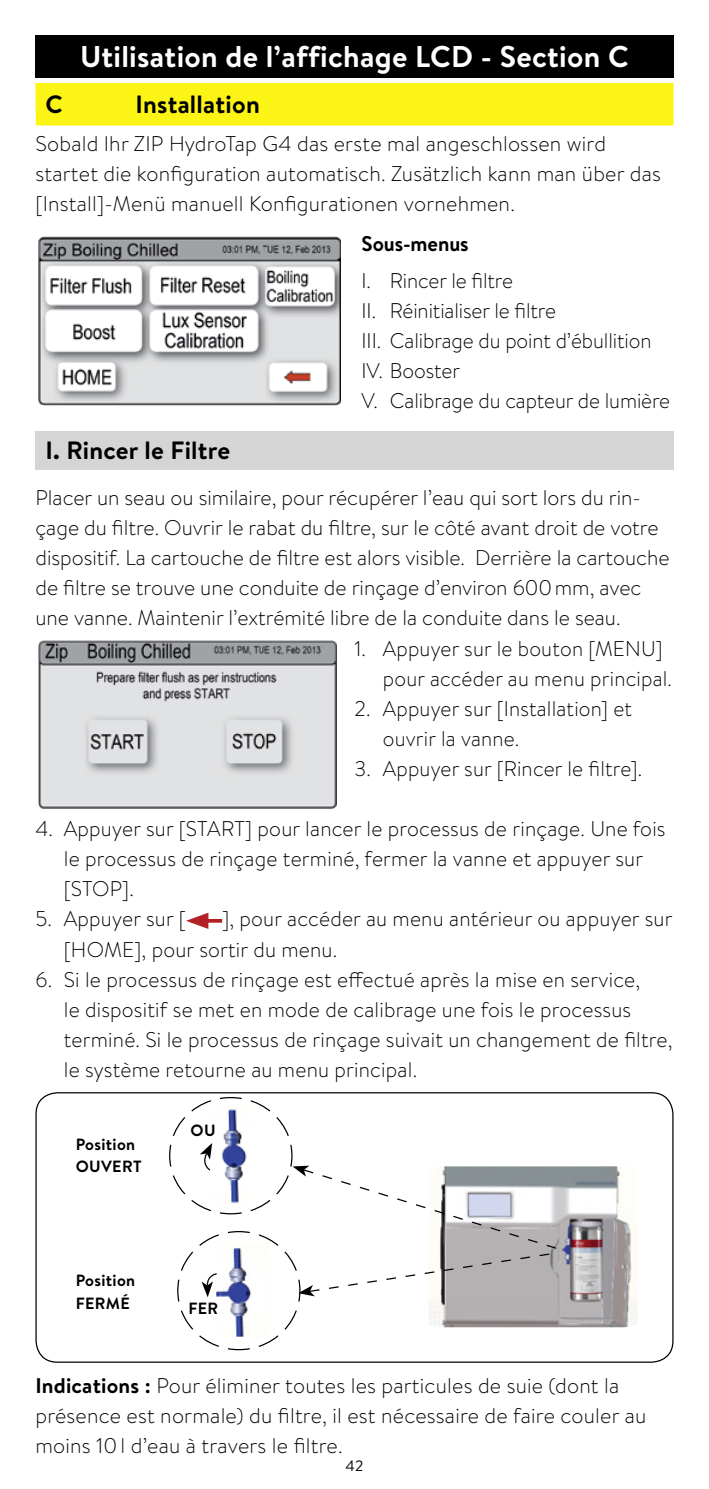
<style>
.page{position:relative;width:709px;height:1489px;background:#fff}
.page>*{position:absolute;margin:0;border:0;box-sizing:border-box;transform-origin:0 0}
.t1{font:700 30px "Brandon Text";letter-spacing:.01em;color:#fff}
.t2{font:700 25px "Brandon Text";letter-spacing:.01em;color:#000}
.t3{font:300 21.25px/30px "Brandon Text";letter-spacing:.01em;color:#000}
.t4{font:700 21.25px "Brandon Text";letter-spacing:-.005em;color:#000}
.t5{font:700 16.25px/22.5px "Brandon Text";letter-spacing:.02em;color:#000}
.t6{font:15px "Brandon Text";color:#000}
.s1{font-weight:700}
</style>
<div class="page">
<img style="left:38px;top:236px;width:303px;height:169px">
<div style="left:35px;top:83px;width:638px;height:42px;background:#fbf415"></div>
<img style="left:39px;top:640px;width:297px;height:168px">
<div style="left:35px;top:35px;width:638px;height:43px;background:#000"></div>
<div style="left:35px;top:432px;width:638px;height:38px;background:#d5d5d5"></div>
<svg style="left:208px;top:918px;width:14px;height:4px"></svg>
<svg style="left:186px;top:912px;width:22px;height:16px"></svg>
<img style="left:557px;top:1166px;width:67px;height:161px">
<svg style="left:169px;top:1097px;width:388px;height:253px"></svg>
<h1 class="t1" style="left:80px;top:36px;width:550px">Utilisation de l’affichage LCD - Section C</h1>
<p class="t2" style="left:45px;top:87px;width:19px">C</p>
<p class="t2" style="left:135px;top:87px;width:126px">Installation</p>
<p class="t3" style="left:35px;top:128px;width:627px">Sobald Ihr ZIP HydroTap G4 das erste mal angeschlossen wird startet die konfiguration automatisch. Zusätzlich kann man über das [Install]-Menü manuell Konfigurationen vornehmen.</p>
<p class="t2" style="left:45px;top:433px;width:186px">I. Rincer le Filtre</p>
<p class="t4" style="left:361px;top:229px;width:109px">Sous-menus</p>
<p class="t3" style="left:361px;top:265px;width:310px">I. Rincer le filtre<br>II. Réinitialiser le filtre<br>III. Calibrage du point d’ébullition<br>IV. Booster<br>V. Calibrage du capteur de lumière</p>
<p class="t3" style="left:35px;top:481px;width:635px">Placer un seau ou similaire, pour récupérer l’eau qui sort lors du rin&shy;çage du filtre. Ouvrir le rabat du filtre, sur le côté avant droit de votre dispositif. La cartouche de filtre est alors visible. Derrière la cartouche de filtre se trouve une conduite de rinçage d’environ 600 mm, avec une vanne. Maintenir l’extrémité libre de la conduite dans le seau.</p>
<p class="t3" style="left:383px;top:633px;width:291px;text-indent:-28px">1. Appuyer sur le bouton [MENU] pour accéder au menu principal.</p>
<p class="t3" style="left:383px;top:693px;width:251px;text-indent:-28px">2. Appuyer sur [Installation] et ouvrir la vanne.</p>
<p class="t3" style="left:354px;top:753px;width:289px">3. Appuyer sur [Rincer le filtre].</p>
<p class="t3" style="left:64px;top:813px;width:603px;text-indent:-28px">4. Appuyer sur [START] pour lancer le processus de rinçage. Une fois le processus de rinçage terminé, fermer la vanne et appuyer sur [STOP].</p>
<p class="t3" style="left:35px;top:903px;width:152px">5. Appuyer sur [</p>
<p class="t3" style="left:64px;top:903px;width:610px;text-indent:158px">], pour accéder au menu antérieur ou appuyer sur [HOME], pour sortir du menu.</p>
<p class="t3" style="left:64px;top:963px;width:610px;text-indent:-28px">6. Si le processus de rinçage est effectué après la mise en service,<br>le dispositif se met en mode de calibrage une fois le processus terminé. Si le processus de rinçage suivait un changement de filtre, le système retourne au menu principal.</p>
<p class="t5" style="left:76px;top:1132px;width:67px">Position<br>OUVERT</p>
<p class="t5" style="left:76px;top:1268px;width:61px">Position<br>FERMÉ</p>
<p class="t5" style="left:191px;top:1118px;width:27px">OU</p>
<p class="t5" style="left:188px;top:1296px;width:31px">FER</p>
<p class="t3" style="left:35px;top:1369px;width:612px"><span class="s1">Indications :</span> Pour éliminer toutes les particules de suie (dont la présence est normale) du filtre, il est nécessaire de faire couler au moins 10 l d’eau à travers le filtre.</p>
<p class="t6" style="left:345px;top:1455px;width:19px">42</p>
</div>
